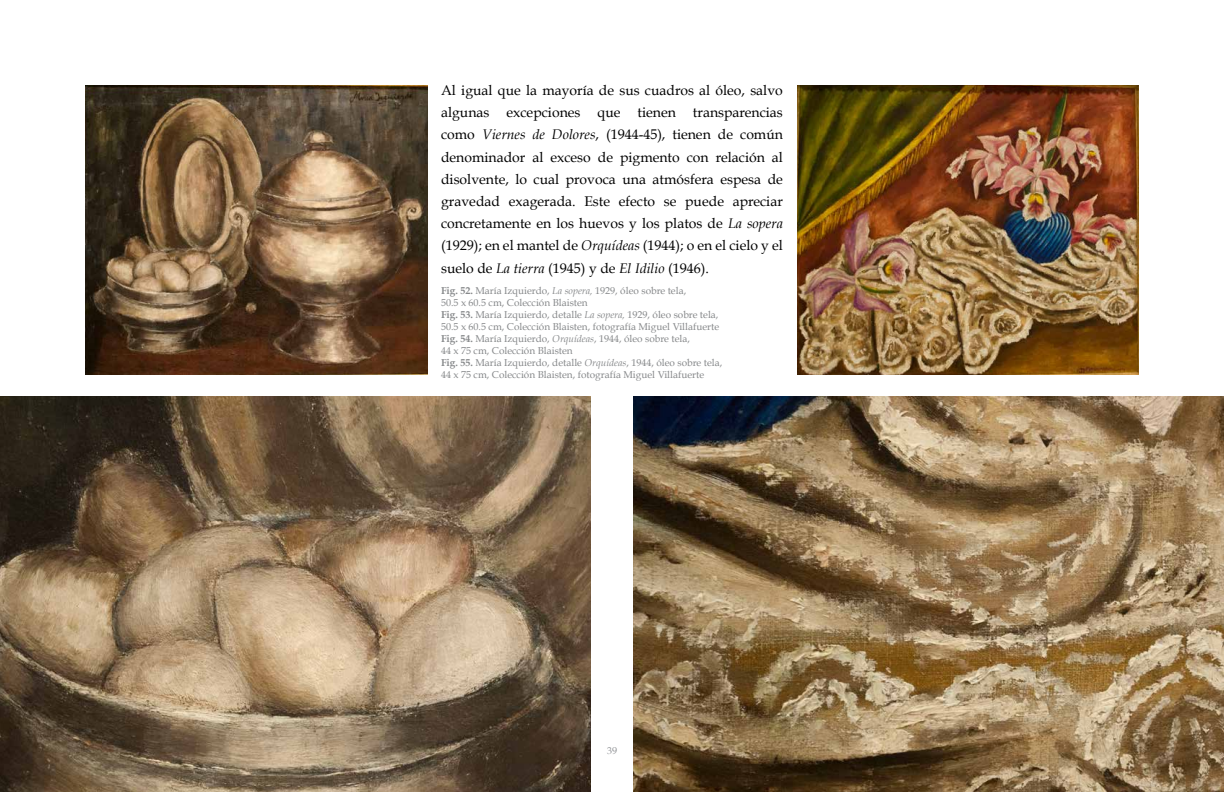
<style>
.page{position:relative;width:1224px;height:792px;background:#fff}
.page>*{position:absolute;margin:0;border:0;box-sizing:border-box;transform-origin:0 0}
.t1{font:14px/22.2px "Book Antiqua";color:#000;text-align:justify}
.t2{font:10px/12px "Book Antiqua";color:#86888a}
.t3{font:10px "Book Antiqua";color:#929497}
.s1{font-style:italic}
.s2{font-weight:700}
</style>
<div class="page">
<img style="left:85px;top:85px;width:342px;height:289px">
<img style="left:0;top:396px;width:591px;height:396px">
<img style="left:797px;top:85px;width:342px;height:289px">
<img style="left:633px;top:396px;width:591px;height:396px">
<p class="t1" style="left:441px;top:79px;width:343px">Al igual que la mayoría de sus cuadros al óleo, salvo algunas excepciones que tienen transparencias como <span class="s1">Viernes de Dolores</span>, (1944-45), tienen de común denominador al exceso de pigmento con relación al disolvente, lo cual provoca una atmósfera espesa de gravedad exagerada. Este efecto se puede apreciar concretamente en los huevos y los platos de <span class="s1">La sopera </span>(1929); en el mantel de <span class="s1">Orquídeas</span> (1944); o en el cielo y el suelo de <span class="s1">La tierra</span> (1945) y de <span class="s1">El Idilio</span> (1946).</p>
<p class="t2" style="left:441px;top:285px;width:283px"><span class="s2">Fig. 52.</span> María Izquierdo, <span class="s1">La sopera,</span> 1929, óleo sobre tela,<br>50.5 x 60.5 cm, Colección Blaisten<br><span class="s2">Fig. 53.</span> María Izquierdo, detalle <span class="s1">La sopera,</span> 1929, óleo sobre tela, 50.5 x 60.5 cm, Colección Blaisten, fotografía Miguel Villafuerte <span class="s2">Fig. 54.</span> María Izquierdo, <span class="s1">Orquídeas</span>, 1944, óleo sobre tela,<br>44 x 75 cm, Colección Blaisten<br><span class="s2">Fig. 55.</span> María Izquierdo, detalle <span class="s1">Orquídeas</span>, 1944, óleo sobre tela, 44 x 75 cm, Colección Blaisten, fotografía Miguel Villafuerte</p>
<p class="t3" style="left:607px;top:745px;width:11px">39</p>
</div>
